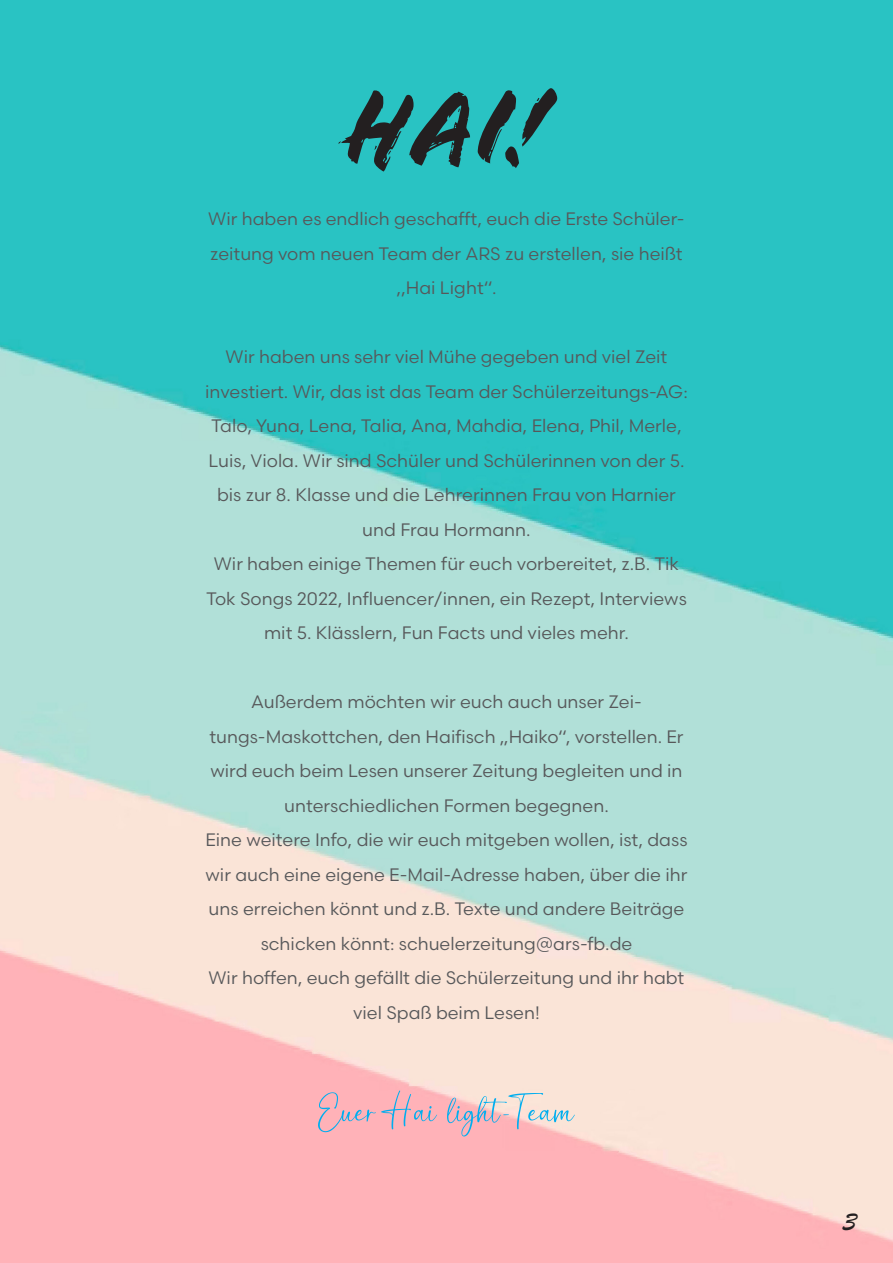
<style>
.page{position:relative;width:893px;height:1263px;background:#fff}
.page>*{position:absolute;margin:0;border:0;box-sizing:border-box;transform-origin:0 0}
.t1{font:108px "Flood Std";color:#231f20}
.t2{font:51px "Rastanty Cortez";color:#00aeef}
.t3{font:27px "Brush Script";color:#231f20}
.t4{font:18px/34.5px "Scandia";color:#57585a;text-align:center}
</style>
<div class="page">
<img style="left:0;top:0;width:893px;height:1263px">
<h1 class="t1" style="left:343px;top:64px;width:209px">Hai!</h1>
<p class="t4" style="left:208px;top:201px;width:478px">Wir haben es endlich geschafft, euch die Erste Schüler&shy;zeitung vom neuen Team der ARS zu erstellen, sie heißt ,,Hai Light“.</p>
<p class="t4" style="left:205px;top:339px;width:484px">Wir haben uns sehr viel Mühe gegeben und viel Zeit investiert. Wir, das ist das Team der Schülerzeitungs-AG:<br>Talo, Yuna, Lena, Talia, Ana, Mahdia, Elena, Phil, Merle, Luis, Viola. Wir sind Schüler und Schülerinnen von der 5. bis zur 8. Klasse und die Lehrerinnen Frau von Harnier und Frau Hormann.<br>Wir haben einige Themen für euch vorbereitet, z.B. Tik Tok Songs 2022, Influencer/innen, ein Rezept, Interviews mit 5. Klässlern, Fun Facts und vieles mehr.</p>
<p class="t4" style="left:205px;top:684px;width:484px">Außerdem möchten wir euch auch unser Zei&shy;tungs-Maskottchen, den Haifisch „Haiko“, vorstellen. Er wird euch beim Lesen unserer Zeitung begleiten und in unterschiedlichen Formen begegnen.<br>Eine weitere Info, die wir euch mitgeben wollen, ist, dass wir auch eine eigene E-Mail-Adresse haben, über die ihr uns erreichen könnt und z.B. Texte und andere Beiträge schicken könnt: schuelerzeitung@ars-fb.de<br>Wir hoffen, euch gefällt die Schülerzeitung und ihr habt viel Spaß beim Lesen!</p>
<h2 class="t2" style="left:318px;top:1087px;width:258px">Euer Hai light-Team</h2>
<h3 class="t3" style="left:843px;top:1204px;width:15px">3</h3>
</div>
